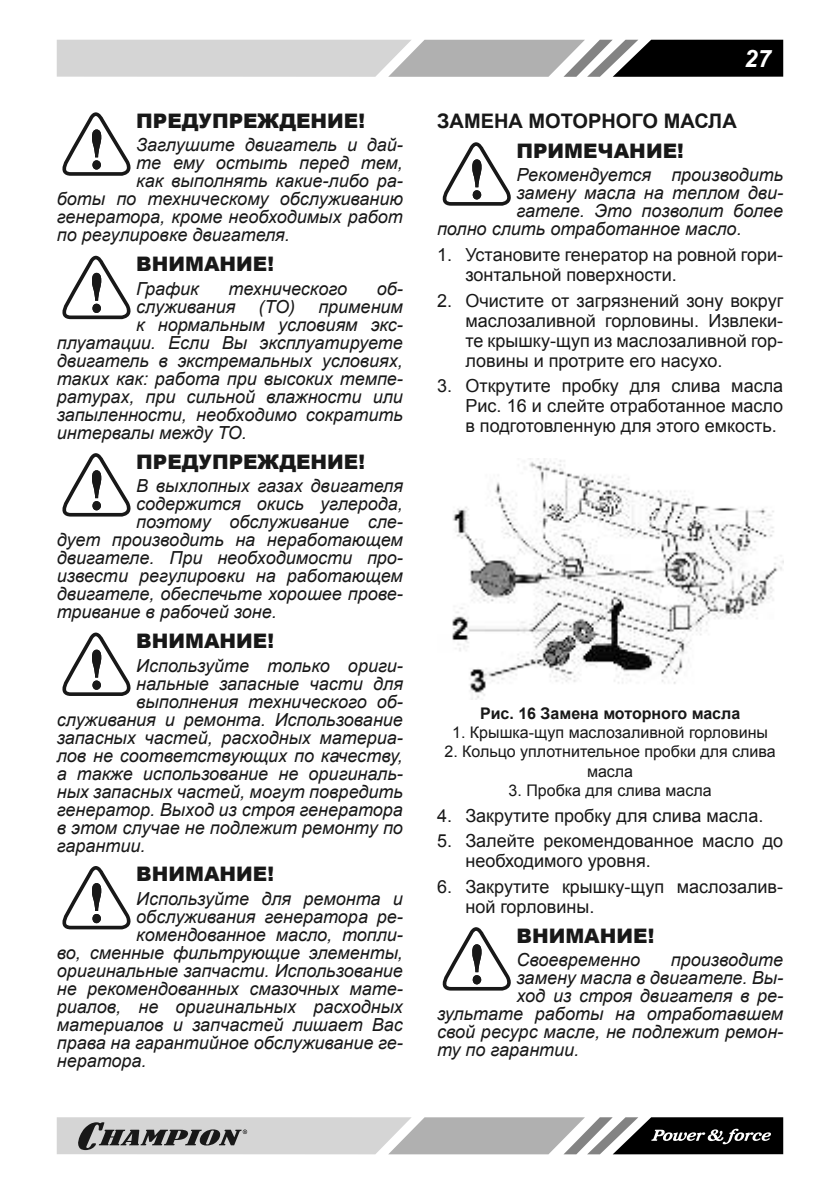
<style>
.page{position:relative;width:840px;height:1191px;background:#fff}
.page>*{position:absolute;margin:0;border:0;box-sizing:border-box;transform-origin:0 0}
.t1{font:italic 700 24px "Arial";color:#fff}
.t2{font:900 20px "Arial";color:#181818}
.t3{font:700 20px "Arial";color:#181818}
.t4{font:italic 18px "Arial";color:#181818}
.t5{font:18px/20px "Arial";color:#181818}
.t6{font:16px/19.2px "Arial";color:#181818;text-align:center}
.t7{font:700 16px "Arial";color:#181818}
</style>
<div class="page">
<svg style="left:57px;top:40px;width:725px;height:37px;background:#a1a1a1"></svg>
<svg style="left:57px;top:1117px;width:725px;height:37px;background:#9b9b9b"></svg>
<svg style="left:62px;top:112px;width:69px;height:64px"></svg>
<svg style="left:62px;top:256px;width:69px;height:63px"></svg>
<svg style="left:62px;top:453px;width:69px;height:63px"></svg>
<svg style="left:62px;top:632px;width:69px;height:64px"></svg>
<svg style="left:62px;top:866px;width:69px;height:63px"></svg>
<svg style="left:442px;top:142px;width:69px;height:64px"></svg>
<img style="left:452px;top:458px;width:330px;height:242px">
<svg style="left:442px;top:927px;width:69px;height:63px"></svg>
<p class="t2" style="left:136px;top:106px;width:230px">ПРЕДУПРЕЖДЕНИЕ!</p>
<p class="t4" style="left:136px;top:133px;width:268px">Заглушите двигатель и дай-</p>
<p class="t4" style="left:136px;top:151px;width:268px">те ему остыть перед тем,</p>
<p class="t4" style="left:136px;top:169px;width:268px">как выполнять какие-либо ра-</p>
<p class="t4" style="left:57px;top:187px;width:347px">боты по техническому обслуживанию</p>
<p class="t4" style="left:57px;top:205px;width:347px">генератора, кроме необходимых работ</p>
<p class="t4" style="left:57px;top:223px;width:234px">по регулировке двигателя.</p>
<p class="t2" style="left:136px;top:249px;width:139px">ВНИМАНИЕ!</p>
<p class="t4" style="left:136px;top:277px;width:64px">График</p>
<p class="t4" style="left:228px;top:277px;width:120px">технического</p>
<p class="t4" style="left:376px;top:277px;width:28px">об-</p>
<p class="t4" style="left:136px;top:295px;width:101px">служивания</p>
<p class="t4" style="left:258px;top:295px;width:38px">(ТО)</p>
<p class="t4" style="left:318px;top:295px;width:86px">применим</p>
<p class="t4" style="left:136px;top:313px;width:268px">к нормальным условиям экс-</p>
<p class="t4" style="left:57px;top:331px;width:347px">плуатации. Если Вы эксплуатируете</p>
<p class="t4" style="left:57px;top:349px;width:347px">двигатель в экстремальных условиях,</p>
<p class="t4" style="left:57px;top:367px;width:347px">таких как: работа при высоких темпе-</p>
<p class="t4" style="left:57px;top:385px;width:347px">ратурах, при сильной влажности или</p>
<p class="t4" style="left:57px;top:403px;width:347px">запыленности, необходимо сократить</p>
<p class="t4" style="left:57px;top:421px;width:192px">интервалы между ТО.</p>
<p class="t2" style="left:136px;top:447px;width:230px">ПРЕДУПРЕЖДЕНИЕ!</p>
<p class="t4" style="left:136px;top:474px;width:268px">В выхлопных газах двигателя</p>
<p class="t4" style="left:136px;top:492px;width:268px">содержится окись углерода,</p>
<p class="t4" style="left:136px;top:510px;width:268px">поэтому обслуживание сле-</p>
<p class="t4" style="left:57px;top:528px;width:347px">дует производить на неработающем</p>
<p class="t4" style="left:57px;top:546px;width:347px">двигателе. При необходимости про-</p>
<p class="t4" style="left:57px;top:564px;width:347px">извести регулировки на работающем</p>
<p class="t4" style="left:57px;top:582px;width:347px">двигателе, обеспечьте хорошее прове-</p>
<p class="t4" style="left:57px;top:600px;width:221px">тривание в рабочей зоне.</p>
<p class="t2" style="left:136px;top:626px;width:139px">ВНИМАНИЕ!</p>
<p class="t4" style="left:136px;top:653px;width:268px">Используйте только ориги-</p>
<p class="t4" style="left:136px;top:671px;width:268px">нальные запасные части для</p>
<p class="t4" style="left:136px;top:689px;width:268px">выполнения технического об-</p>
<p class="t4" style="left:57px;top:707px;width:347px">служивания и ремонта. Использование</p>
<p class="t4" style="left:57px;top:725px;width:347px">запасных частей, расходных материа-</p>
<p class="t4" style="left:57px;top:743px;width:347px">лов не соответствующих по качеству,</p>
<p class="t4" style="left:57px;top:761px;width:347px">а также использование не оригиналь-</p>
<p class="t4" style="left:57px;top:779px;width:347px">ных запасных частей, могут повредить</p>
<p class="t4" style="left:57px;top:797px;width:347px">генератор. Выход из строя генератора</p>
<p class="t4" style="left:57px;top:815px;width:347px">в этом случае не подлежит ремонту по</p>
<p class="t4" style="left:57px;top:833px;width:90px">гарантии.</p>
<p class="t2" style="left:136px;top:859px;width:139px">ВНИМАНИЕ!</p>
<p class="t4" style="left:136px;top:887px;width:268px">Используйте для ремонта и</p>
<p class="t4" style="left:136px;top:905px;width:268px">обслуживания генератора ре-</p>
<p class="t4" style="left:136px;top:923px;width:268px">комендованное масло, топли-</p>
<p class="t4" style="left:57px;top:941px;width:347px">во, сменные фильтрующие элементы,</p>
<p class="t4" style="left:57px;top:959px;width:347px">оригинальные запчасти. Использование</p>
<p class="t4" style="left:57px;top:977px;width:347px">не рекомендованных смазочных мате-</p>
<p class="t4" style="left:57px;top:995px;width:347px">риалов, не оригинальных расходных</p>
<p class="t4" style="left:57px;top:1013px;width:347px">материалов и запчастей лишает Вас</p>
<p class="t4" style="left:57px;top:1031px;width:347px">права на гарантийное обслуживание ге-</p>
<p class="t4" style="left:57px;top:1049px;width:91px">нератора.</p>
<h1 class="t1" style="left:743px;top:44px;width:28px">27</h1>
<p class="t3" style="left:437px;top:108px;width:301px">ЗАМЕНА МОТОРНОГО МАСЛА</p>
<p class="t2" style="left:516px;top:136px;width:169px">ПРИМЕЧАНИЕ!</p>
<p class="t4" style="left:516px;top:163px;width:268px">Рекомендуется производить</p>
<p class="t4" style="left:516px;top:181px;width:268px">замену масла на теплом дви-</p>
<p class="t4" style="left:516px;top:199px;width:268px">гателе. Это позволит более</p>
<p class="t4" style="left:437px;top:217px;width:306px">полно слить отработанное масло.</p>
<p class="t5" style="left:465px;top:245px;width:319px;text-indent:-28px">1. Установите генератор на ровной гори&shy;зонтальной поверхности.</p>
<p class="t5" style="left:465px;top:290px;width:319px;text-align:justify;text-indent:-28px">2. Очистите от загрязнений зону вокруг маслозаливной горловины. Извлеки&shy;те крышку-щуп из маслозаливной гор&shy;ловины и протрите его насухо.</p>
<p class="t5" style="left:465px;top:376px;width:319px;text-align:justify;text-indent:-28px">3. Открутите пробку для слива масла Рис. 16 и слейте отработанное масло в подготовленную для этого емкость.</p>
<p class="t7" style="left:479px;top:702px;width:261px">Рис. 16 Замена моторного масла</p>
<p class="t6" style="left:452px;top:723px;width:317px">1. Крышка-щуп маслозаливной горловины</p>
<p class="t6" style="left:444px;top:742px;width:333px">2. Кольцо уплотнительное пробки для слива масла</p>
<p class="t6" style="left:508px;top:781px;width:204px">3. Пробка для слива масла</p>
<p class="t5" style="left:437px;top:805px;width:328px">4. Закрутите пробку для слива масла.</p>
<p class="t5" style="left:465px;top:831px;width:319px;text-indent:-28px">5. Залейте рекомендованное масло до необходимого уровня.</p>
<p class="t5" style="left:465px;top:876px;width:319px;text-indent:-28px">6. Закрутите крышку-щуп маслозалив&shy;ной горловины.</p>
<p class="t2" style="left:516px;top:921px;width:139px">ВНИМАНИЕ!</p>
<p class="t4" style="left:516px;top:948px;width:125px">Своевременно</p>
<p class="t4" style="left:670px;top:948px;width:114px">производите</p>
<p class="t4" style="left:516px;top:966px;width:268px">замену масла в двигателе. Вы-</p>
<p class="t4" style="left:516px;top:984px;width:268px">ход из строя двигателя в ре-</p>
<p class="t4" style="left:437px;top:1002px;width:347px">зультате работы на отработавшем</p>
<p class="t4" style="left:437px;top:1020px;width:347px">свой ресурс масле, не подлежит ремон-</p>
<p class="t4" style="left:437px;top:1038px;width:144px">ту по гарантии.</p>
</div>
